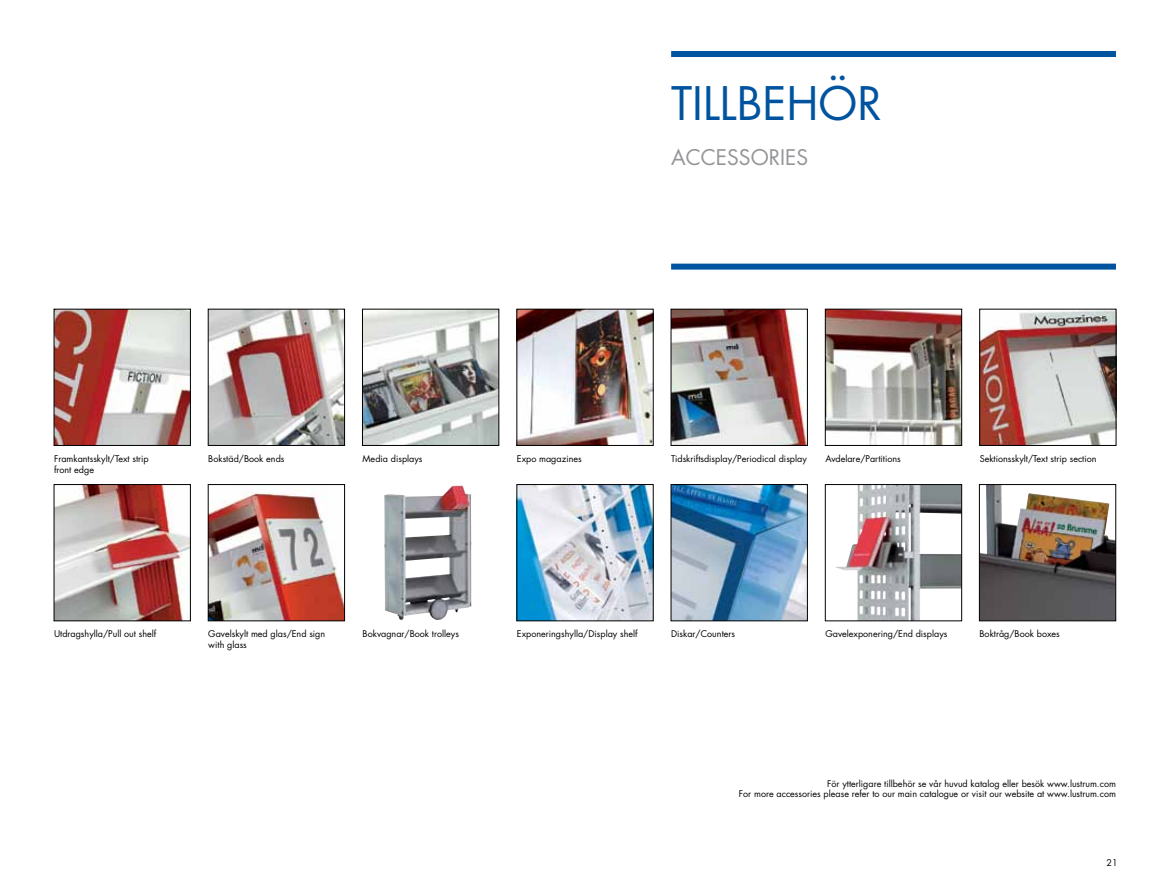
<style>
.page{position:relative;width:1170px;height:893px;background:#fff}
.page>*{position:absolute;margin:0;border:0;box-sizing:border-box;transform-origin:0 0}
.t1{font:45px "Futura";color:#00539f}
.t2{font:21px "Futura";color:#939598}
.t3{font:9px/10.8px "Futura";color:#000}
</style>
<div class="page">
<div style="left:671px;top:51px;width:444px;height:6px;background:#00539f"></div>
<div style="left:671px;top:264px;width:444px;height:6px;background:#00539f"></div>
<img style="left:56px;top:311px;width:133px;height:133px">
<div style="left:54px;top:309px;width:137px;height:137px;border:1px solid #000"></div>
<img style="left:56px;top:486px;width:133px;height:133px">
<div style="left:54px;top:484px;width:137px;height:137px;border:1px solid #000"></div>
<img style="left:518px;top:311px;width:133px;height:133px">
<div style="left:516px;top:309px;width:137px;height:137px;border:1px solid #000"></div>
<img style="left:518px;top:486px;width:133px;height:133px">
<img style="left:210px;top:311px;width:133px;height:133px">
<div style="left:208px;top:309px;width:137px;height:137px;border:1px solid #000"></div>
<img style="left:210px;top:491px;width:133px;height:128px">
<div style="left:208px;top:484px;width:137px;height:137px;border:1px solid #000"></div>
<img style="left:672px;top:311px;width:133px;height:133px">
<div style="left:670px;top:309px;width:137px;height:137px;border:1px solid #000"></div>
<img style="left:672px;top:486px;width:133px;height:133px">
<img style="left:364px;top:311px;width:133px;height:133px">
<div style="left:362px;top:309px;width:137px;height:137px;border:1px solid #000"></div>
<img style="left:384px;top:485px;width:87px;height:135px">
<img style="left:826px;top:311px;width:133px;height:133px">
<div style="left:824px;top:309px;width:137px;height:137px;border:1px solid #000"></div>
<img style="left:835px;top:486px;width:124px;height:133px">
<div style="left:824px;top:484px;width:137px;height:137px;border:1px solid #000"></div>
<img style="left:980px;top:486px;width:133px;height:133px">
<div style="left:978px;top:484px;width:137px;height:137px;border:1px solid #000"></div>
<img style="left:981px;top:311px;width:133px;height:133px">
<div style="left:979px;top:309px;width:137px;height:137px;border:1px solid #000"></div>
<h1 class="t1" style="left:671px;top:73px;width:212px">TILLBEHÖR</h1>
<h2 class="t2" style="left:671px;top:143px;width:138px">ACCESSORIES</h2>
<p class="t3" style="left:54px;top:453px;width:96px">Framkantsskylt/Text strip front edge</p>
<p class="t3" style="left:208px;top:453px;width:78px">Bokstäd/Book ends</p>
<p class="t3" style="left:362px;top:453px;width:61px">Media displays</p>
<p class="t3" style="left:517px;top:453px;width:66px">Expo magazines</p>
<p class="t3" style="left:671px;top:453px;width:137px">Tidskriftsdisplay/Periodical display</p>
<p class="t3" style="left:825px;top:453px;width:77px">Avdelare/Partitions</p>
<p class="t3" style="left:979px;top:453px;width:118px">Sektionsskylt/Text strip section</p>
<p class="t3" style="left:54px;top:628px;width:104px">Utdragshylla/Pull out shelf</p>
<p class="t3" style="left:208px;top:628px;width:118px">Gavelskylt med glas/End sign with glass</p>
<p class="t3" style="left:362px;top:628px;width:98px">Bokvagnar/Book trolleys</p>
<p class="t3" style="left:517px;top:628px;width:122px">Exponeringshylla/Display shelf</p>
<p class="t3" style="left:671px;top:628px;width:65px">Diskar/Counters</p>
<p class="t3" style="left:825px;top:628px;width:123px">Gavelexponering/End displays</p>
<p class="t3" style="left:979px;top:628px;width:82px">Boktråg/Book boxes</p>
<p class="t3" style="left:738px;top:778px;width:378px;text-align:right">För ytterligare tillbehör se vår huvud katalog eller besök www.lustrum.com<br>For more accessories please refer to our main catalogue or visit our website at www.lustrum.com</p>
<p class="t3" style="left:1106px;top:857px;width:13px">21</p>
</div>
